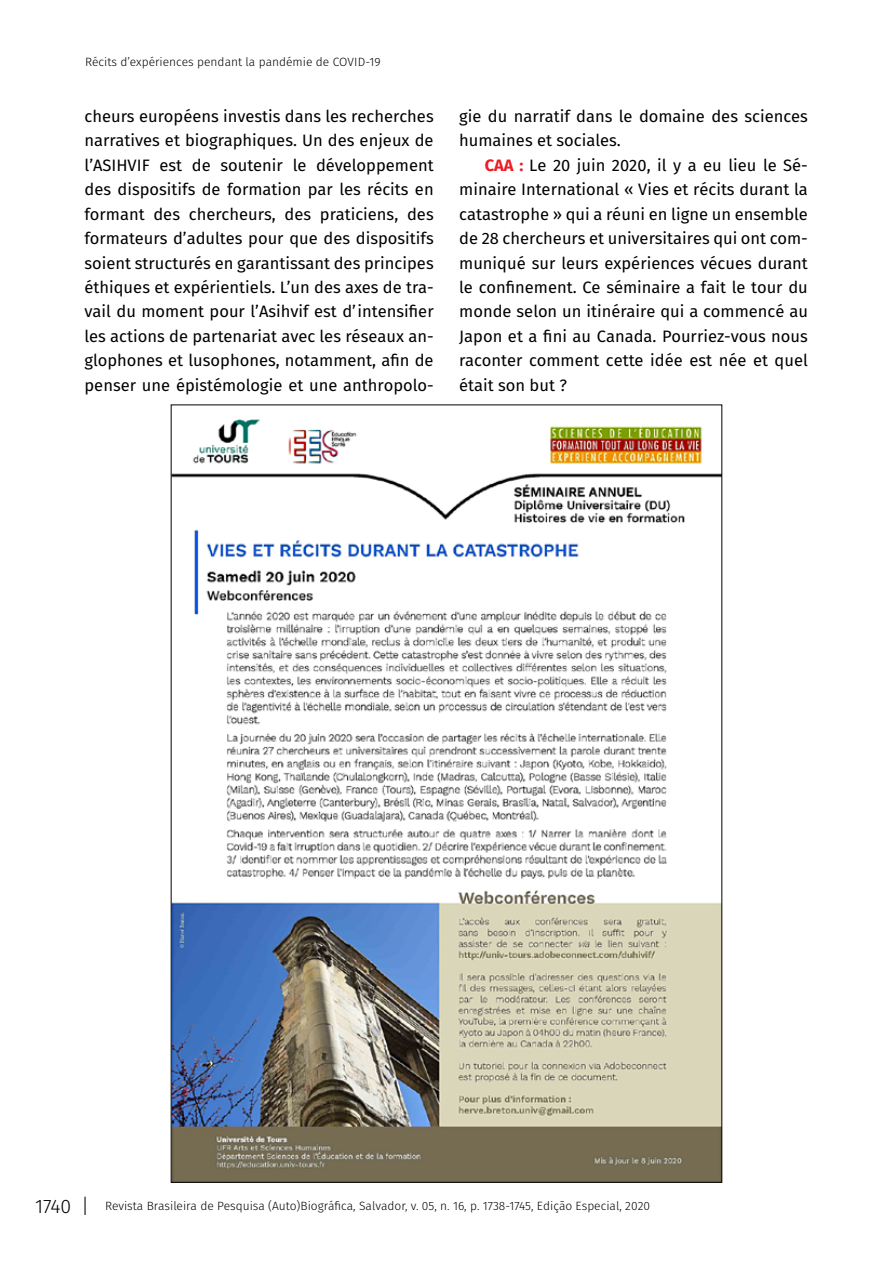
<style>
.page{position:relative;width:893px;height:1276px;background:#fff}
.page>*{position:absolute;margin:0;border:0;box-sizing:border-box;transform-origin:0 0}
.t1{font:300 19.5px "Fira Sans";color:#000}
.t2{font:16.5px/24.5px "Fira Sans";color:#000;text-align:justify}
.t3{font:300 12px "Fira Sans";color:#000}
.s1{font-weight:700;color:#ed1d24}
</style>
<div class="page">
<svg style="left:85px;top:1196px;width:1px;height:19px"></svg>
<img style="left:173px;top:419px;width:547px;height:761px">
<p class="t3" style="left:85px;top:53px;width:297px">Récits d’expériences pendant la pandémie de covid-19</p>
<p class="t2" style="left:85px;top:103px;width:351px">cheurs européens investis dans les recherches narratives et biographiques. Un des enjeux de l’ASI HVI F est de soutenir le développement des dispositifs de formation par les récits en formant des chercheurs, des praticiens, des formateurs d’adultes pour que des dispositifs soient structurés en garantissant des principes éthiques et expérientiels. L’un des axes de tra&shy;vail du moment pour l’Asihvif est d’intensifier les actions de partenariat avec les réseaux an&shy;glophones et lusophones, notamment, afin de penser une épistémologie et une anthropolo-</p>
<p class="t2" style="left:459px;top:103px;width:350px">gie du narratif dans le domaine des sciences humaines et sociales.</p>
<p class="t2" style="left:459px;top:152px;width:350px;text-indent:26px"><span class="s1">CAA :</span> Le 20 juin 2020, il y a eu lieu le Sé&shy;minaire I nternational « Vies et récits durant la catastrophe » qui a réuni en ligne un ensemble de 28 chercheurs et universitaires qui ont com&shy;muniqué sur leurs expériences vécues durant le confinement. Ce séminaire a fait le tour du monde selon un itinéraire qui a commencé au Japon et a fini au Canada. Pourriez-vous nous raconter comment cette idée est née et quel était son but ?</p>
<p class="t1" style="left:35px;top:1192px;width:38px">1740</p>
<p class="t3" style="left:105px;top:1197px;width:546px">Revista Brasileira de Pesquisa (Auto)Biográfica, Salvador, v. 05, n. 16, p. 1738-1745, Edição Especial, 2020</p>
</div>
